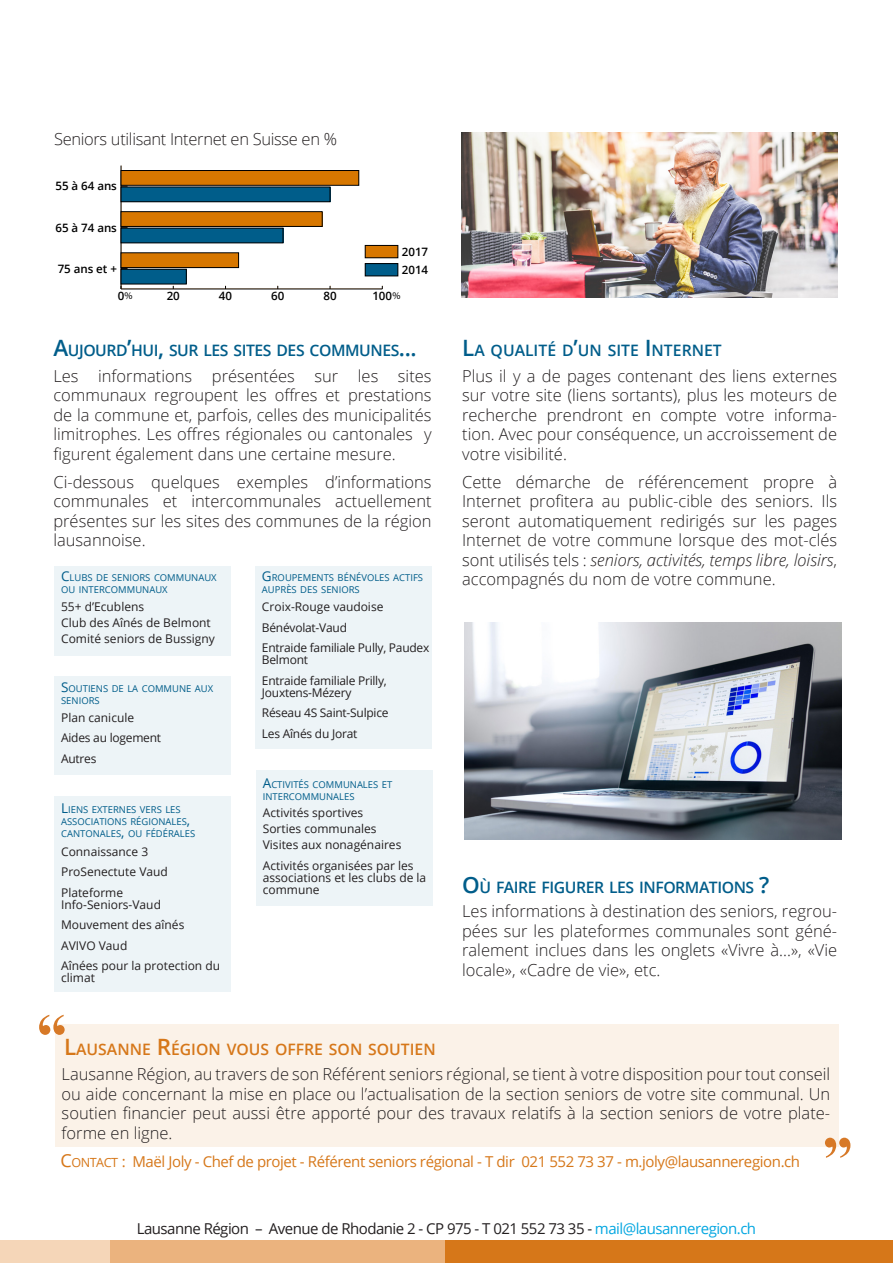
<style>
.page{position:relative;width:893px;height:1263px;background:#fff}
.page>*{position:absolute;margin:0;border:0;box-sizing:border-box;transform-origin:0 0}
.Seniors__paragraphe{font:300 16.5px/19.5px "Open Sans";color:#231f20;text-align:justify}
.Seniors__paragraphe-2{font:300 16.5px "Open Sans";letter-spacing:-.02em;color:#231f20}
.t1{font:600 15.75px "Open Sans";letter-spacing:-.03em;color:#005d8a}
.t2{font:600 15.75px "Open Sans";color:#d67719}
.t3{font:600 15.75px "Open Sans";color:#005d8a}
.t4{font:15px "Open Sans";letter-spacing:-.025em;color:#d67719}
.t5{font:15px "Open Sans";letter-spacing:-.035em;color:#231f20}
.Seniors__paragraphe-3{font:12px/12px "Open Sans";color:#231f20}
.Seniors__paragraphe-4{font:12px/12px "Open Sans";letter-spacing:-.02em;color:#231f20}
.t6{font:600 11.55px "Open Sans";letter-spacing:-.005em;color:#000}
.t7{font:10.2px "Myriad Pro";color:#000}
.Seniors__paragraphe-5{font:9.45px/12px "Open Sans";color:#005d8a}
.s1{font-size:22.5px}
.s2{font-size:13.5px}
.s3{font-style:italic}
.s4{font-size:18px}
.s5{font-size:12.6px}
.s6{color:#04a7e1}
</style>
<div class="page">
<div style="left:0;top:1240px;width:110px;height:23px;background:#f5d6b8"></div>
<div style="left:445px;top:1240px;width:448px;height:23px;background:#d67719"></div>
<div style="left:110px;top:1240px;width:335px;height:23px;background:#ebb37e"></div>
<div style="left:55px;top:566px;width:176px;height:89px;background:#edf4f7"></div>
<div style="left:55px;top:796px;width:176px;height:195px;background:#edf4f7"></div>
<div style="left:256px;top:770px;width:177px;height:135px;background:#edf4f7"></div>
<div style="left:256px;top:566px;width:176px;height:182px;background:#edf4f7"></div>
<div style="left:55px;top:677px;width:176px;height:98px;background:#edf4f7"></div>
<hr style="left:121px;top:289px;width:261px;height:1px;background:#000">
<hr style="left:121px;top:166px;width:1px;height:123px;background:#000">
<div style="left:365px;top:245px;width:33px;height:13px;background:#d77700"></div>
<div style="left:365px;top:245px;width:33px;height:13px;border:1px solid #000"></div>
<div style="left:121px;top:170px;width:238px;height:15px;background:#d77700"></div>
<div style="left:121px;top:170px;width:238px;height:15px;border:1px solid #000"></div>
<div style="left:121px;top:212px;width:201px;height:14px;background:#d77700"></div>
<div style="left:121px;top:212px;width:201px;height:15px;border:1px solid #000"></div>
<div style="left:121px;top:253px;width:118px;height:15px;background:#d77700"></div>
<div style="left:121px;top:253px;width:118px;height:15px;border:1px solid #000"></div>
<div style="left:365px;top:264px;width:33px;height:12px;background:#005d8a"></div>
<div style="left:365px;top:263px;width:33px;height:13px;border:1px solid #000"></div>
<div style="left:121px;top:187px;width:209px;height:15px;background:#005d8a"></div>
<div style="left:121px;top:187px;width:209px;height:15px;border:1px solid #000"></div>
<div style="left:121px;top:228px;width:162px;height:15px;background:#005d8a"></div>
<div style="left:121px;top:228px;width:162px;height:15px;border:1px solid #000"></div>
<div style="left:121px;top:269px;width:65px;height:15px;background:#005d8a"></div>
<div style="left:121px;top:269px;width:65px;height:15px;border:1px solid #000"></div>
<img style="left:461px;top:133px;width:376px;height:165px">
<img style="left:465px;top:623px;width:377px;height:216px">
<div style="left:55px;top:1024px;width:783px;height:123px;background:#fbf2e8"></div>
<svg style="left:39px;top:1015px;width:26px;height:20px"></svg>
<svg style="left:825px;top:1138px;width:25px;height:20px"></svg>
<p class="Seniors__paragraphe-2" style="left:54px;top:128px;width:284px">Seniors utilisant Internet en Suisse en %</p>
<p class="t6" style="left:56px;top:178px;width:63px">55 à 64 ans</p>
<p class="t6" style="left:56px;top:219px;width:63px">65 à 74 ans</p>
<p class="t6" style="left:58px;top:261px;width:61px">75 ans et +</p>
<p class="t6" style="left:402px;top:244px;width:28px">2017</p>
<p class="t6" style="left:402px;top:262px;width:28px">2014</p>
<p class="t6" style="left:118px;top:287px;width:8px">0</p>
<p class="t6" style="left:167px;top:287px;width:15px">20</p>
<p class="t6" style="left:219px;top:287px;width:15px">40</p>
<p class="t6" style="left:271px;top:287px;width:15px">60</p>
<p class="t6" style="left:323px;top:287px;width:15px">80</p>
<p class="t6" style="left:372px;top:287px;width:21px">100</p>
<p class="t7" style="left:125px;top:289px;width:10px">%</p>
<p class="t7" style="left:393px;top:290px;width:10px">%</p>
<p class="t1" style="left:53px;top:340px;width:365px"><span class="s1">A</span>UJOURD<span class="s1">’</span>HUI<span class="s1">,</span> SUR LES SITES DES COMMUNES<span class="s1">...</span></p>
<p class="t3" style="left:462px;top:340px;width:261px"><span class="s1">L</span>A QUALITÉ D<span class="s1">’</span>UN SITE <span class="s1">I</span> NTERNET</p>
<p class="Seniors__paragraphe" style="left:53px;top:365px;width:380px">Les informations présentées sur les sites communaux regroupent les offres et prestations de la commune et, parfois, celles des municipalités limitrophes. Les offres régionales ou cantonales y figurent également dans une certaine mesure.</p>
<p class="Seniors__paragraphe" style="left:53px;top:471px;width:380px">Ci-dessous quelques exemples d’informations communales et intercommunales actuellement présentes sur les sites des communes de la région lausannoise.</p>
<p class="Seniors__paragraphe-5" style="left:61px;top:571px;width:157px"><span class="s2">C</span>LUBS DE SENIORS COMMUNAUX</p>
<p class="Seniors__paragraphe-5" style="left:61px;top:583px;width:108px">OU INTERCOMMUNAUX</p>
<p class="Seniors__paragraphe-3" style="left:61px;top:600px;width:85px">55+ d’Ecublens</p>
<p class="Seniors__paragraphe-3" style="left:61px;top:616px;width:151px">Club des Aînés de Belmont</p>
<p class="Seniors__paragraphe-3" style="left:61px;top:632px;width:155px">Comité seniors de Bussigny</p>
<p class="Seniors__paragraphe-5" style="left:61px;top:682px;width:154px"><span class="s2">S</span>OUTIENS DE LA COMMUNE AUX<br>SENIORS</p>
<p class="Seniors__paragraphe-3" style="left:61px;top:711px;width:75px">Plan canicule</p>
<p class="Seniors__paragraphe-4" style="left:61px;top:731px;width:101px">Aides au logement</p>
<p class="Seniors__paragraphe-3" style="left:61px;top:752px;width:37px">Autres</p>
<p class="Seniors__paragraphe-5" style="left:61px;top:803px;width:121px"><span class="s2">L</span>IENS EXTERNES VERS LES</p>
<p class="Seniors__paragraphe-5" style="left:61px;top:815px;width:131px">ASSOCIATIONS RÉGIONALES<span class="s2">,</span></p>
<p class="Seniors__paragraphe-5" style="left:61px;top:827px;width:136px">CANTONALES<span class="s2">,</span> OU FÉDÉRALES</p>
<p class="Seniors__paragraphe-3" style="left:61px;top:845px;width:89px">Connaissance 3</p>
<p class="Seniors__paragraphe-3" style="left:61px;top:865px;width:108px">ProSenectute Vaud</p>
<p class="Seniors__paragraphe-3" style="left:61px;top:886px;width:101px">Plateforme<br>Info-Seniors-Vaud</p>
<p class="Seniors__paragraphe-3" style="left:61px;top:918px;width:125px">Mouvement des aînés</p>
<p class="Seniors__paragraphe-3" style="left:61px;top:939px;width:68px">AVIVO Vaud</p>
<p class="Seniors__paragraphe-3" style="left:61px;top:959px;width:161px">Aînées pour la protection du climat</p>
<p class="Seniors__paragraphe-5" style="left:262px;top:571px;width:163px"><span class="s2">G</span> ROUPEMENTS BÉNÉVOLES ACTIFS<br>AUPRÈS DES SENIORS</p>
<p class="Seniors__paragraphe-3" style="left:262px;top:600px;width:123px">Croix-Rouge vaudoise</p>
<p class="Seniors__paragraphe-4" style="left:262px;top:621px;width:87px">Bénévolat-Vaud</p>
<p class="Seniors__paragraphe-4" style="left:262px;top:641px;width:169px">Entraide familiale Pully, Paudex<br>Belmont</p>
<p class="Seniors__paragraphe-4" style="left:262px;top:674px;width:126px">Entraide familiale Prilly,<br>Jouxtens-Mézery</p>
<p class="Seniors__paragraphe-4" style="left:262px;top:706px;width:128px">Réseau 4S Saint-Sulpice</p>
<p class="Seniors__paragraphe-4" style="left:262px;top:727px;width:97px">Les Aînés du Jorat</p>
<p class="Seniors__paragraphe-5" style="left:263px;top:778px;width:131px"><span class="s2">A</span>CTIVITÉS COMMUNALES ET<br>INTERCOMMUNALES</p>
<p class="Seniors__paragraphe-3" style="left:263px;top:807px;width:102px">Activités sportives</p>
<p class="Seniors__paragraphe-3" style="left:263px;top:823px;width:115px">Sorties communales</p>
<p class="Seniors__paragraphe-3" style="left:263px;top:839px;width:140px">Visites aux nonagénaires</p>
<p class="Seniors__paragraphe-3" style="left:263px;top:859px;width:165px">Activités organisées par les associations et les clubs de la commune</p>
<p class="t2" style="left:64px;top:1039px;width:373px"><span class="s1">L</span>AUSANNE <span class="s1">R</span>ÉGION VOUS OFFRE SON SOUTIEN</p>
<p class="Seniors__paragraphe" style="left:462px;top:365px;width:376px">Plus il y a de pages contenant des liens externes sur votre site (liens sortants), plus les moteurs de recherche prendront en compte votre informa&shy;tion. Avec pour conséquence, un accroissement de votre visibilité.</p>
<p class="Seniors__paragraphe" style="left:462px;top:471px;width:376px">Cette démarche de référencement propre à Internet profitera au public-cible des seniors. Ils seront automatiquement redirigés sur les pages Internet de votre commune lorsque des mot-clés sont utilisés tels : <span class="s3">seniors, activités, temps libre, loisirs</span>, accompagnés du nom de votre commune.</p>
<p class="t1" style="left:462px;top:876px;width:309px"><span class="s1">O</span>Ù FAIRE FIGURER LES INFORMATIONS <span class="s1">?</span></p>
<p class="Seniors__paragraphe" style="left:462px;top:901px;width:376px">Les informations à destination des seniors, regrou&shy;pées sur les plateformes communales sont géné&shy;ralement inclues dans les onglets «Vivre à...», «Vie locale», «Cadre de vie», etc.</p>
<p class="Seniors__paragraphe" style="left:62px;top:1064px;width:770px">Lausanne Région, au travers de son Référent seniors régional, se tient à votre disposition pour tout conseil ou aide concernant la mise en place ou l’actualisation de la section seniors de votre site communal. Un soutien financier peut aussi être apporté pour des travaux relatifs à la section seniors de votre plate&shy;forme en ligne.</p>
<p class="t4" style="left:61px;top:1151px;width:741px"><span class="s4">C</span><span class="s5">ONTACT</span> : Maël Joly - Chef de projet - Référent seniors régional - T dir 021 552 73 37 - m.joly@lausanneregion.ch</p>
<p class="t5" style="left:137px;top:1218px;width:621px">Lausanne Région – Avenue de Rhodanie 2 - CP 975 - T 021 552 73 35 - <span class="s6">mail@lausanneregion.ch</span></p>
</div>
